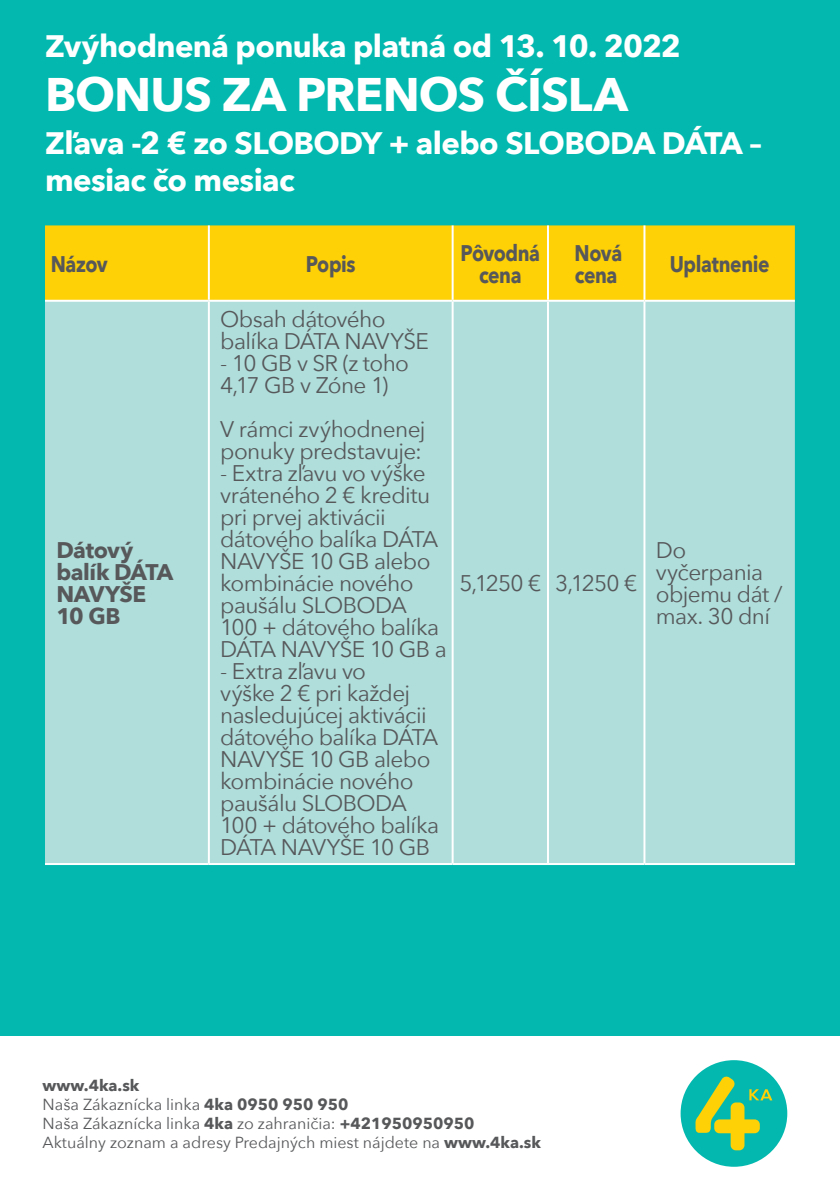
<style>
.page{position:relative;width:840px;height:1191px;background:#fff}
.page>*{position:absolute;margin:0;border:0;box-sizing:border-box;transform-origin:0 0}
.t1{font:700 47px "Avenir Next";letter-spacing:-.02em;color:#fff}
.t2{font:700 31px/37.2px "Avenir Next";letter-spacing:-.02em;color:#fff}
.t3{font:22.6px/22px "Avenir Next";letter-spacing:-.03em;color:#57585a}
.t4{font:700 22.6px/22px "Avenir Next";letter-spacing:-.02em;color:#57585a;text-align:center;scale:.85 1}
.t5{font:700 22.6px/22px "Avenir Next";letter-spacing:-.02em;color:#57585a}
.t6{font:16px/19.2px "Avenir Next";color:#57585a}
.s1{font-weight:700}
</style>
<div class="page">
<div style="left:0;top:0;width:839px;height:1191px;background:#03b9af"></div>
<div style="left:0;top:1036px;width:839px;height:155px;background:#fff"></div>
<div style="left:45px;top:225px;width:749px;height:75px;background:#fed006"></div>
<div style="left:45px;top:302px;width:749px;height:561px;background:#afdedb"></div>
<hr style="left:208px;top:225px;width:2px;height:75px;background:#fff">
<hr style="left:451px;top:225px;width:2px;height:75px;background:#fff">
<hr style="left:546px;top:225px;width:2px;height:75px;background:#fff">
<hr style="left:643px;top:225px;width:2px;height:75px;background:#fff">
<hr style="left:45px;top:300px;width:164px;height:2px;background:#fff">
<hr style="left:209px;top:300px;width:243px;height:2px;background:#fff">
<hr style="left:208px;top:302px;width:2px;height:561px;background:#fff">
<hr style="left:452px;top:300px;width:95px;height:2px;background:#fff">
<hr style="left:451px;top:302px;width:2px;height:561px;background:#fff">
<hr style="left:547px;top:300px;width:97px;height:2px;background:#fff">
<hr style="left:546px;top:302px;width:2px;height:561px;background:#fff">
<hr style="left:644px;top:300px;width:150px;height:2px;background:#fff">
<hr style="left:643px;top:302px;width:2px;height:561px;background:#fff">
<hr style="left:45px;top:863px;width:164px;height:2px;background:#fff">
<hr style="left:209px;top:863px;width:243px;height:2px;background:#fff">
<hr style="left:452px;top:863px;width:95px;height:2px;background:#fff">
<hr style="left:547px;top:863px;width:97px;height:2px;background:#fff">
<hr style="left:644px;top:863px;width:150px;height:2px;background:#fff">
<svg style="left:680px;top:1060px;width:106px;height:106px"></svg>
<h2 class="t2" style="left:45px;top:27px;width:637px">Zvýhodnená ponuka platná od 13. 10. 2022</h2>
<h1 class="t1" style="left:45px;top:54px;width:584px">BONUS ZA PRENOS ČÍSLA</h1>
<h2 class="t2" style="left:45px;top:124px;width:718px">Zľava -2 € zo SLOBODY + alebo SLOBODA DÁTA – mesiac čo mesiac</h2>
<p class="t4" style="left:51px;top:252px;width:69px">Názov</p>
<p class="t4" style="left:305px;top:252px;width:60px">Popis</p>
<p class="t4" style="left:460px;top:241px;width:95px">Pôvodná cena</p>
<p class="t4" style="left:574px;top:241px;width:58px;text-align:left">Nová cena</p>
<p class="t4" style="left:669px;top:252px;width:119px">Uplatnenie</p>
<p class="t5" style="left:56px;top:539px;width:118px">Dátový balík DÁTA<br>NAVYŠE<br>10 GB</p>
<p class="t3" style="left:220px;top:307px;width:210px">Obsah dátového balíka DÁTA NAVYŠE</p>
<p class="t3" style="left:220px;top:351px;width:190px">- 10 GB v SR (z toho<br>4,17 GB v Zóne 1)</p>
<p class="t3" style="left:220px;top:417px;width:207px">V rámci zvýhodnenej ponuky predstavuje:</p>
<p class="t3" style="left:220px;top:461px;width:228px">- Extra zľavu vo výške vráteného 2 € kreditu pri prvej aktivácii dátového balíka DÁTA<br>NAVYŠE 10 GB alebo kombinácie nového paušálu SLOBODA<br>100 + dátového balíka<br>DÁTA NAVYŠE 10 GB a</p>
<p class="t3" style="left:220px;top:659px;width:220px">- Extra zľavu vo<br>výške 2 € pri každej nasledujúcej aktivácii dátového balíka DÁTA<br>NAVYŠE 10 GB alebo kombinácie nového paušálu SLOBODA<br>100 + dátového balíka<br>DÁTA NAVYŠE 10 GB</p>
<p class="t3" style="left:459px;top:571px;width:179px">5,1250 € 3,1250 €</p>
<p class="t3" style="left:655px;top:538px;width:128px">Do vyčerpania objemu dát / max. 30 dní</p>
<p class="t6" style="left:43px;top:1074px;width:499px"><span class="s1">www.4ka.sk<br></span>Naša Zákaznícka linka <span class="s1">4ka 0950 950 950<br></span>Naša Zákaznícka linka <span class="s1">4ka</span> zo zahraničia: <span class="s1">+421950950950<br></span>Aktuálny zoznam a adresy Predajných miest nájdete na <span class="s1">www.4ka.sk</span></p>
</div>
